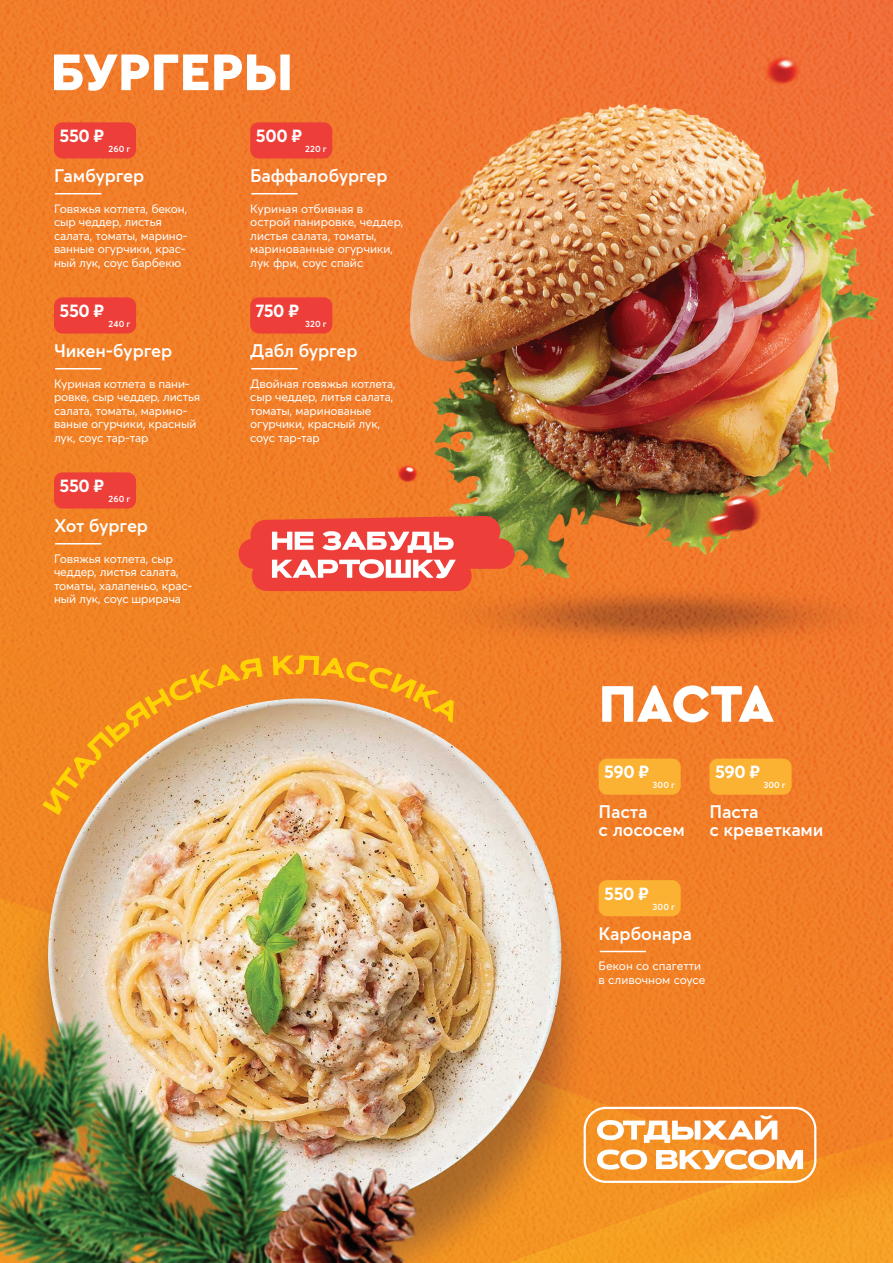
<style>
.page{position:relative;width:893px;height:1263px;background:#fff}
.page>*{position:absolute;margin:0;border:0;box-sizing:border-box;transform-origin:0 0}
.t1{font:900 54px "Cera Pro";letter-spacing:-.01em;color:#fff}
.t2{font:600 18px "Averta CY";letter-spacing:-.01em;color:#fff}
.t3{font:700 18px "Averta CY";letter-spacing:-.02em;color:#fff}
.t4{font:12px/13.5px "Averta CY";letter-spacing:-.01em;color:#fff}
.t5{font:600 9px "Averta CY";letter-spacing:.01em;color:#fff}
</style>
<div class="page">
<img style="left:0;top:0;width:893px;height:1263px">
<hr style="left:600px;top:951px;width:46px;height:1px;background:#fff">
<div style="left:599px;top:880px;width:82px;height:36px;background:#fbb131;border-radius:9px"></div>
<div style="left:709px;top:758px;width:83px;height:37px;background:#fbb131;border-radius:9px"></div>
<div style="left:599px;top:758px;width:82px;height:37px;background:#fbb131;border-radius:9px"></div>
<svg style="left:54px;top:54px;width:236px;height:37px"></svg>
<hr style="left:55px;top:368px;width:46px;height:1px;background:#fff">
<div style="left:54px;top:297px;width:82px;height:36px;background:#ee3e3a;border-radius:9px"></div>
<hr style="left:251px;top:193px;width:47px;height:1px;background:#fff">
<div style="left:250px;top:122px;width:82px;height:37px;background:#ee3e3a;border-radius:9px"></div>
<hr style="left:55px;top:193px;width:46px;height:1px;background:#fff">
<div style="left:54px;top:122px;width:82px;height:37px;background:#ee3e3a;border-radius:9px"></div>
<hr style="left:55px;top:543px;width:46px;height:1px;background:#fff">
<div style="left:54px;top:472px;width:82px;height:36px;background:#ee3e3a;border-radius:9px"></div>
<hr style="left:251px;top:368px;width:47px;height:1px;background:#fff">
<div style="left:250px;top:297px;width:82px;height:36px;background:#ee3e3a;border-radius:9px"></div>
<svg style="left:239px;top:516px;width:275px;height:75px"></svg>
<div style="left:584px;top:1107px;width:232px;height:76px;border:2px solid #fff;border-radius:21px"></div>
<svg style="left:597px;top:1149px;width:206px;height:20px"></svg>
<svg style="left:597px;top:1115px;width:180px;height:28px"></svg>
<svg style="left:43px;top:655px;width:411px;height:160px;background:#e7a862"></svg>
<p class="t3" style="left:60px;top:123px;width:46px">550 ₽</p>
<p class="t5" style="left:109px;top:143px;width:23px">260 г</p>
<p class="t2" style="left:54px;top:163px;width:92px">Гамбургер</p>
<p class="t4" style="left:54px;top:201px;width:135px">Говяжья котлета, бекон, сыр чеддер, листья салата, томаты, марино&shy;ванные огурчики, крас&shy;ный лук, соус барбекю</p>
<p class="t3" style="left:60px;top:298px;width:46px">550 ₽</p>
<p class="t5" style="left:109px;top:318px;width:23px">240 г</p>
<p class="t2" style="left:54px;top:338px;width:120px">Чикен-бургер</p>
<p class="t4" style="left:54px;top:376px;width:148px">Куриная котлета в пани&shy;ровке, сыр чеддер, листья салата, томаты, марино&shy;ваные огурчики, красный лук, соус тар-тар</p>
<p class="t3" style="left:60px;top:473px;width:46px">550 ₽</p>
<p class="t5" style="left:109px;top:493px;width:23px">260 г</p>
<p class="t2" style="left:54px;top:513px;width:96px">Хот бургер</p>
<p class="t4" style="left:54px;top:551px;width:140px">Говяжья котлета, сыр чеддер, листья салата, томаты, халапеньо, крас&shy;ный лук, соус шрирача</p>
<p class="t3" style="left:256px;top:123px;width:48px">500 ₽</p>
<p class="t5" style="left:305px;top:143px;width:23px">220 г</p>
<p class="t2" style="left:250px;top:163px;width:139px">Баффалобургер</p>
<p class="t4" style="left:250px;top:201px;width:155px">Куриная отбивная в острой панировке, чеддер, листья салата, томаты, маринованные огурчики, лук фри, соус спайс</p>
<p class="t3" style="left:256px;top:298px;width:45px">750 ₽</p>
<p class="t5" style="left:305px;top:318px;width:23px">320 г</p>
<p class="t2" style="left:250px;top:338px;width:109px">Дабл бургер</p>
<p class="t4" style="left:250px;top:376px;width:147px">Двойная говяжья котлета, сыр чеддер, литья салата, томаты, маринованые огурчики, красный лук, соус тар-тар</p>
<p class="t1" style="left:599px;top:668px;width:177px">ПАСТА</p>
<p class="t3" style="left:604px;top:759px;width:46px">590 ₽</p>
<p class="t5" style="left:652px;top:779px;width:24px">300 г</p>
<p class="t2" style="left:599px;top:799px;width:51px">Паста</p>
<p class="t2" style="left:599px;top:817px;width:88px">с лососем</p>
<p class="t3" style="left:604px;top:880px;width:46px">550 ₽</p>
<p class="t5" style="left:652px;top:900px;width:24px">300 г</p>
<p class="t3" style="left:715px;top:759px;width:46px">590 ₽</p>
<p class="t5" style="left:763px;top:779px;width:24px">300 г</p>
<p class="t2" style="left:709px;top:799px;width:51px">Паста</p>
<p class="t2" style="left:709px;top:817px;width:116px">с креветками</p>
<p class="t2" style="left:599px;top:921px;width:95px">Карбонара</p>
<p class="t4" style="left:599px;top:959px;width:104px">Бекон со спагетти</p>
<p class="t4" style="left:599px;top:972px;width:108px">в сливочном соусе</p>
</div>
